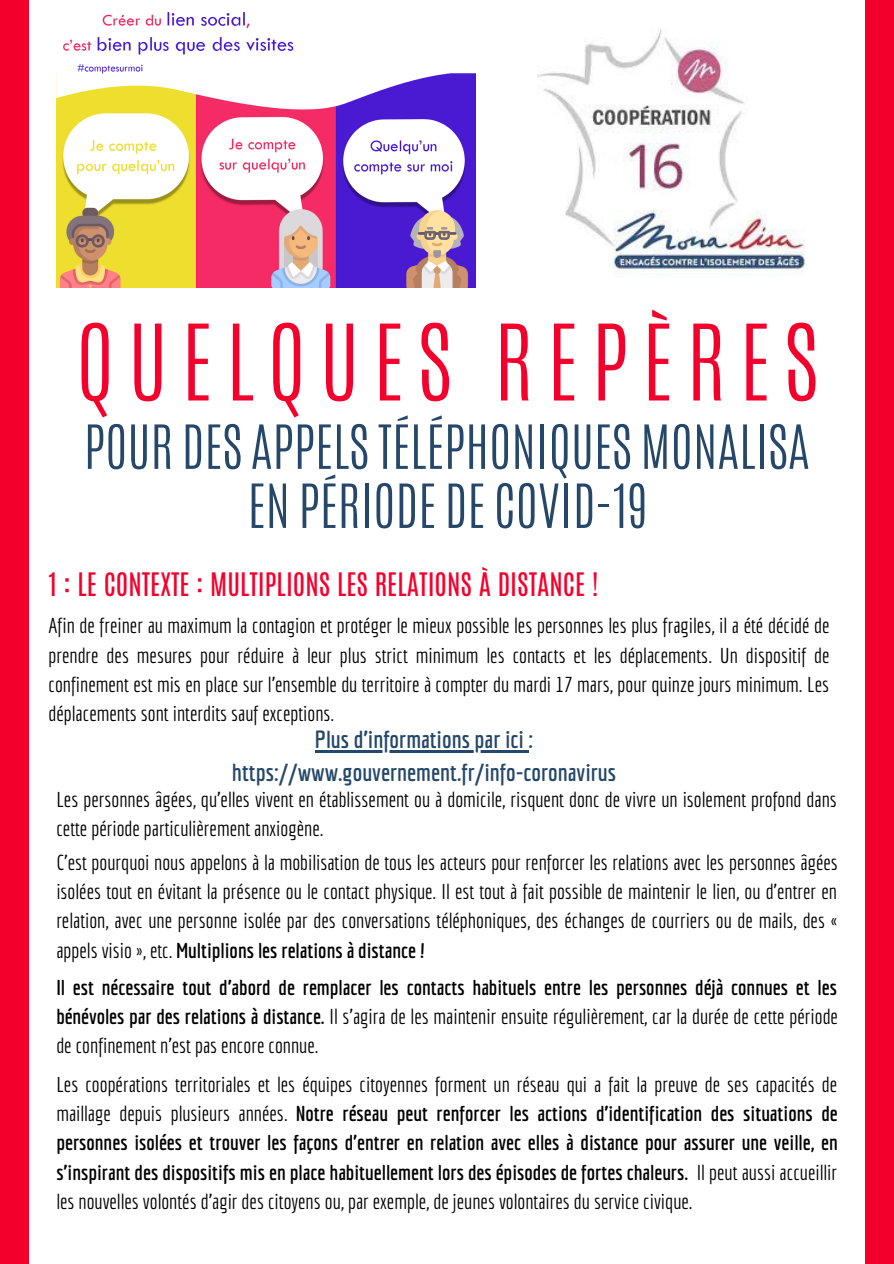
<style>
.page{position:relative;width:894px;height:1264px;background:#fff}
.page>*{position:absolute;margin:0;border:0;box-sizing:border-box;transform-origin:0 0}
.t1{font:300 89.4px "Antonio";letter-spacing:.15em;color:#f4002c}
.t2{font:300 51.6px/59.1px "Antonio";color:#254769;text-align:center}
.t3{font:27px "Antonio";color:#f4002c}
.t4{font:700 24px/32.7px "Economica";color:#254769;text-align:center}
.t5{font:21px/29.2px "Economica";color:#000;text-align:justify}
.t6{font:700 21px/29.2px "Economica";color:#000;text-align:justify}
.s1{font-weight:700}
.s2{font-weight:400}
</style>
<div class="page">
<div style="left:0;top:0;width:29px;height:1263px;background:#f4002c"></div>
<div style="left:865px;top:0;width:28px;height:1263px;background:#f4002c"></div>
<img style="left:56px;top:12px;width:419px;height:275px">
<div style="left:333px;top:8px;width:142px;height:57px;background:#fff"></div>
<img style="left:537px;top:29px;width:268px;height:242px">
<hr style="left:315px;top:750px;width:213px;height:3px;background:#254769">
<h1 class="t1" style="left:76px;top:298px;width:744px">QUELQUES REPÈRES</h1>
<h2 class="t2" style="left:84px;top:417px;width:727px">POUR DES APPELS TÉLÉPHONIQUES MONALISA<br>EN PÉRIODE DE COVID-19</h2>
<p class="t3" style="left:48px;top:564px;width:551px">1 : LE CONTEXTE : MULTIPLIONS LES RELATIONS À DISTANCE !</p>
<p class="t5" style="left:48px;top:611px;width:782px">Afin de freiner au maximum la contagion et protéger le mieux possible les personnes les plus fragiles, il a été décidé de prendre des mesures pour réduire à leur plus strict minimum les contacts et les déplacements. Un dispositif de confinement est mis en place sur l’ensemble du territoire à compter du mardi 17 mars, pour quinze jours minimum. Les déplacements sont interdits sauf exceptions.</p>
<p class="t4" style="left:232px;top:723px;width:385px">Plus d’informations par ici : https://www.gouvernement.fr/info-coronavirus</p>
<p class="t5" style="left:56px;top:784px;width:782px">Les personnes âgées, qu’elles vivent en établissement ou à domicile, risquent donc de vivre un isolement profond dans cette période particulièrement anxiogène.</p>
<p class="t5" style="left:56px;top:847px;width:782px">C’est pourquoi nous appelons à la mobilisation de tous les acteurs pour renforcer les relations avec les personnes âgées isolées tout en évitant la présence ou le contact physique. Il est tout à fait possible de maintenir le lien, ou d’entrer en relation, avec une personne isolée par des conversations téléphoniques, des échanges de courriers ou de mails, des « appels visio », etc. <span class="s1">Multiplions les relations à distance !</span></p>
<p class="t6" style="left:56px;top:972px;width:783px">Il est nécessaire tout d’abord de remplacer les contacts habituels entre les personnes déjà connues et les bénévoles par des relations à distance. <span class="s2">Il s’agira de les maintenir ensuite régulièrement, car la durée de cette période de confinement n’est pas encore connue.</span></p>
<p class="t6" style="left:56px;top:1069px;width:782px"><span class="s2">Les coopérations territoriales et les équipes citoyennes forment un réseau qui a fait la preuve de ses capacités de maillage depuis plusieurs années.</span> Notre réseau peut renforcer les actions d’identification des situations de personnes isolées et trouver les façons d’entrer en relation avec elles à distance pour assurer une veille, en s’inspirant des dispositifs mis en place habituellement lors des épisodes de fortes chaleurs. <span class="s2">Il peut aussi accueillir les nouvelles volontés d’agir des citoyens ou, par exemple, de jeunes volontaires du service civique.</span></p>
</div>
